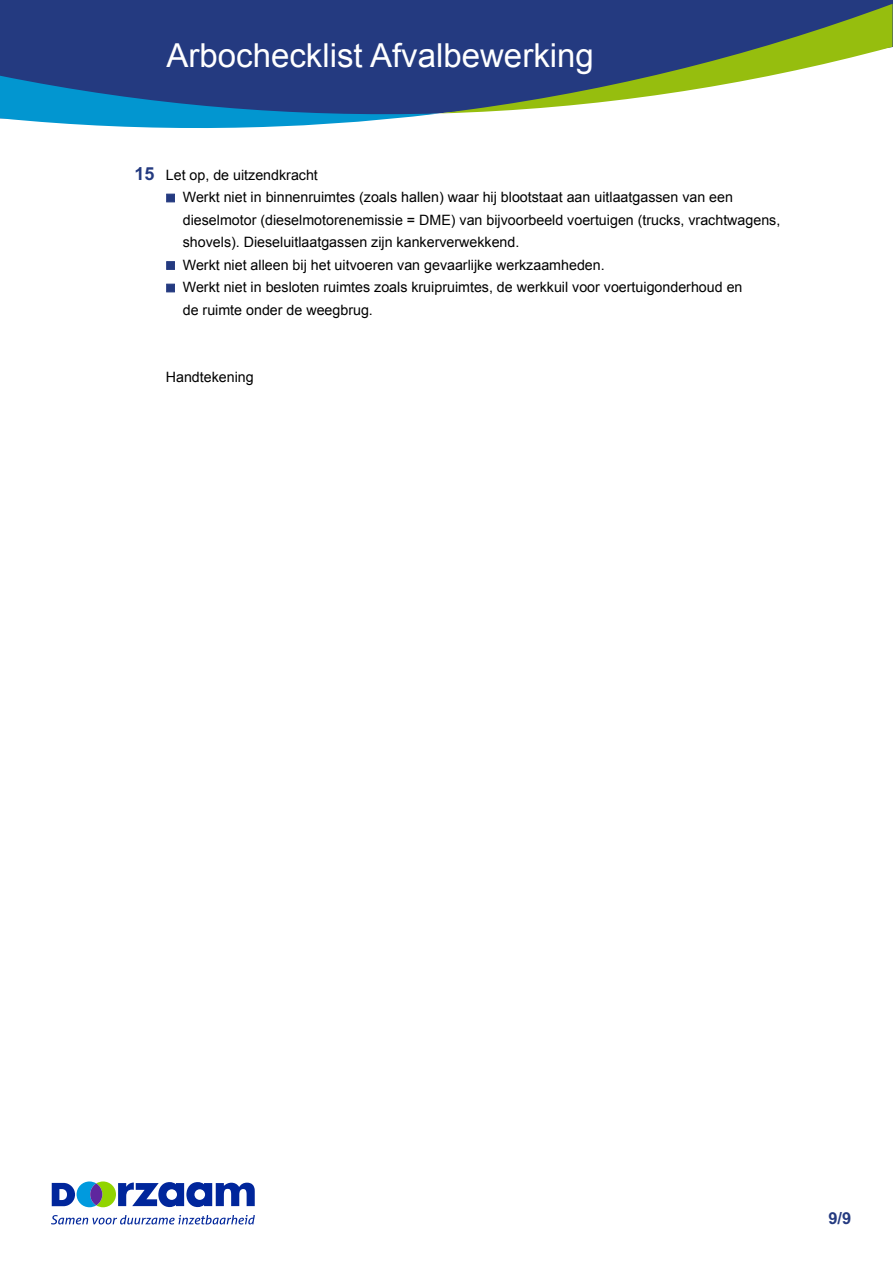
<style>
.page{position:relative;width:893px;height:1263px;background:#fff}
.page>*{position:absolute;margin:0;border:0;box-sizing:border-box;transform-origin:0 0}
.t1{font:33px "Arial";color:#fff}
.t2{font:700 16.5px "Arial";color:#243a80}
.t3{font:14.25px/22.5px "Arial";color:#000}
.s1{font-weight:700;font-size:18px;color:#243a80}
</style>
<div class="page">
<svg style="left:52px;top:1181px;width:203px;height:26px"></svg>
<svg style="left:51px;top:1215px;width:204px;height:9px"></svg>
<div style="left:0;top:0;width:893px;height:114px;background:#243a80"></div>
<svg style="left:0;top:76px;width:440px;height:52px;background:#276eaa"></svg>
<svg style="left:440px;top:4px;width:452px;height:109px;fill:#243a80"></svg>
<div style="left:166px;top:194px;width:9px;height:8px;background:#243a80;border:1px solid #243a80"></div>
<div style="left:166px;top:261px;width:9px;height:9px;background:#243a80;border:1px solid #243a80"></div>
<div style="left:166px;top:284px;width:9px;height:8px;background:#243a80;border:1px solid #243a80"></div>
<h1 class="t1" style="left:166px;top:34px;width:429px">Arbochecklist Afvalbewerking</h1>
<p class="t3" style="left:183px;top:164px;width:599px;text-indent:-48px"><span class="s1">15</span> Let op, de uitzendkracht<br>Werkt niet in binnenruimtes (zoals hallen) waar hij blootstaat aan uitlaatgassen van een dieselmotor (dieselmotorenemissie = DME) van bijvoorbeeld voertuigen (trucks, vrachtwagens, shovels). Dieseluitlaatgassen zijn kankerverwekkend.<br>Werkt niet alleen bij het uitvoeren van gevaarlijke werkzaamheden.<br>Werkt niet in besloten ruimtes zoals kruipruimtes, de werkkuil voor voertuigonderhoud en<br>de ruimte onder de weegbrug.</p>
<p class="t3" style="left:166px;top:366px;width:89px">Handtekening</p>
<p class="t2" style="left:828px;top:1207px;width:24px">9/9</p>
</div>
